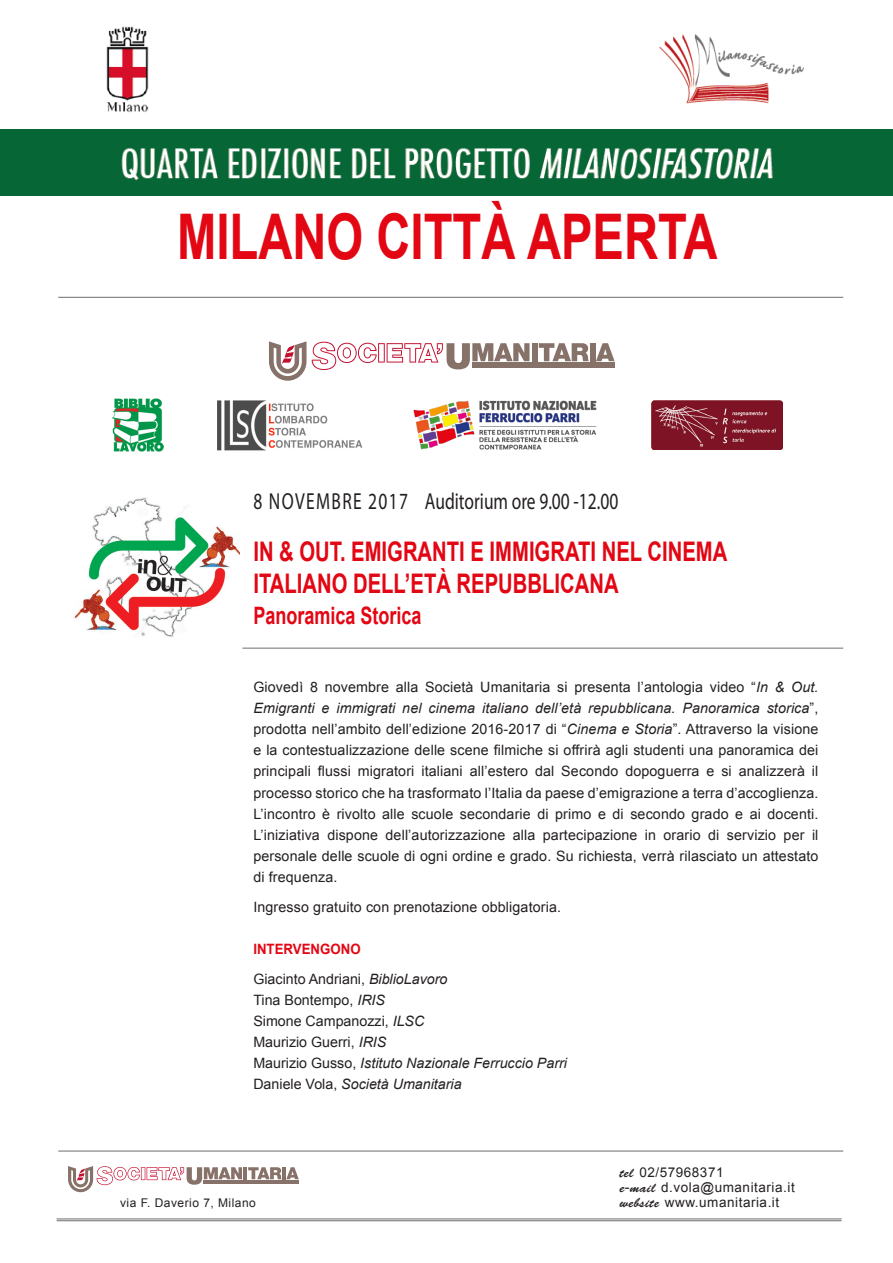
<style>
.page{position:relative;width:893px;height:1263px;background:#fff}
.page>*{position:absolute;margin:0;border:0;box-sizing:border-box;transform-origin:0 0}
.t1{font:700 63px "Arial";color:#e30613;scale:.75 1}
.t2{font:700 27px/31.5px "Arial";color:#e30613;scale:.75 1}
.t3{font:700 24px "Arial";color:#e30613;scale:.75 1}
.t4{font:23.25px "Myriad Pro";color:#231f20;scale:.75 1}
.t5{font:14.25px/21.1px "Arial";letter-spacing:.01em;color:#231f20}
.t6{font:13.5px/15px "Arial";letter-spacing:.04em;color:#231f20}
.t7{font:12px "Arial";letter-spacing:.04em;color:#231f20}
.s1{font-style:italic}
.s2{font-weight:700;color:#e30613}
.s3{font-family:"Brush Script Std"}
</style>
<div class="page">
<img style="left:74px;top:497px;width:165px;height:140px">
<svg style="left:68px;top:1166px;width:231px;height:26px"></svg>
<hr style="left:58px;top:1151px;width:785px;height:1px;background:#6c6d70">
<hr style="left:57px;top:1220px;width:785px;height:1px;background:#6c6d70">
<hr style="left:57px;top:1218px;width:785px;height:1px;background:#6c6d70">
<hr style="left:242px;top:648px;width:601px;height:1px;background:#6c6d70">
<hr style="left:58px;top:297px;width:785px;height:1px;background:#6c6d70">
<img style="left:659px;top:34px;width:145px;height:70px">
<img style="left:106px;top:26px;width:43px;height:86px">
<img style="left:0;top:129px;width:893px;height:67px">
<div style="left:532px;top:343px;width:5px;height:18px;background:#877269"></div>
<svg style="left:539px;top:343px;width:50px;height:18px"></svg>
<div style="left:590px;top:343px;width:5px;height:18px;background:#877269"></div>
<svg style="left:596px;top:343px;width:19px;height:18px"></svg>
<div style="left:472px;top:362px;width:143px;height:6px;background:#877269"></div>
<svg style="left:269px;top:341px;width:260px;height:40px"></svg>
<img style="left:651px;top:401px;width:131px;height:48px">
<img style="left:217px;top:400px;width:145px;height:50px">
<img style="left:112px;top:399px;width:52px;height:53px">
<img style="left:413px;top:400px;width:184px;height:50px">
<h1 class="t1" style="left:177px;top:195px;width:722px">MILANO CITTÀ APERTA</h1>
<h3 class="t4" style="left:253px;top:486px;width:488px">8 NOVEMBRE 2017 Auditorium ore 9.00 -12.00</h3>
<h2 class="t2" style="left:253px;top:537px;width:633px">IN &amp; OUT. EMIGRANTI E IMMIGRATI NEL CINEMA<br>ITALIANO DELL’ETÀ REPUBBLICANA</h2>
<h3 class="t3" style="left:253px;top:600px;width:226px">Panoramica Storica</h3>
<p class="t5" style="left:253px;top:677px;width:567px;text-align:justify">Giovedì 8 novembre alla Società Umanitaria si presenta l’antologia video “<span class="s1">In &amp; Out.<br>Emigranti e immigrati nel cinema italiano dell’età repubblicana. Panoramica storica</span>”, prodotta nell’ambito dell’edizione 2016-2017 di “<span class="s1">Cinema e Storia</span>”. Attraverso la visione e la contestualizzazione delle scene filmiche si offrirà agli studenti una panoramica dei principali flussi migratori italiani all’estero dal Secondo dopoguerra e si analizzerà il processo storico che ha trasformato l’Italia da paese d’emigrazione a terra d’accoglienza.<br>L’incontro è rivolto alle scuole secondarie di primo e di secondo grado e ai docenti.<br>L’iniziativa dispone dell’autorizzazione alla partecipazione in orario di servizio per il personale delle scuole di ogni ordine e grado. Su richiesta, verrà rilasciato un attestato di frequenza.</p>
<p class="t5" style="left:253px;top:896px;width:309px">Ingresso gratuito con prenotazione obbligatoria.</p>
<p class="t5" style="left:253px;top:934px;width:196px;line-height:29.5px"><span class="s2">INTERVENGONO<br></span>Giacinto Andriani, <span class="s1">BiblioLavoro</span></p>
<p class="t5" style="left:253px;top:989px;width:315px">Tina Bontempo, <span class="s1">IRIS<br></span>Simone Campanozzi, <span class="s1">ILSC<br></span>Maurizio Guerri, <span class="s1">IRIS<br></span>Maurizio Gusso, <span class="s1">Istituto Nazionale Ferruccio Parri<br></span>Daniele Vola, <span class="s1">Società Umanitaria</span></p>
<p class="t7" style="left:120px;top:1194px;width:137px">via F. Daverio 7, Milano</p>
<p class="t6" style="left:620px;top:1165px;width:176px"><span class="s3">tel</span> 02/57968371<br><span class="s3">e-mail</span> d.vola@umanitaria.it <span class="s3">website</span> www.umanitaria.it</p>
</div>
